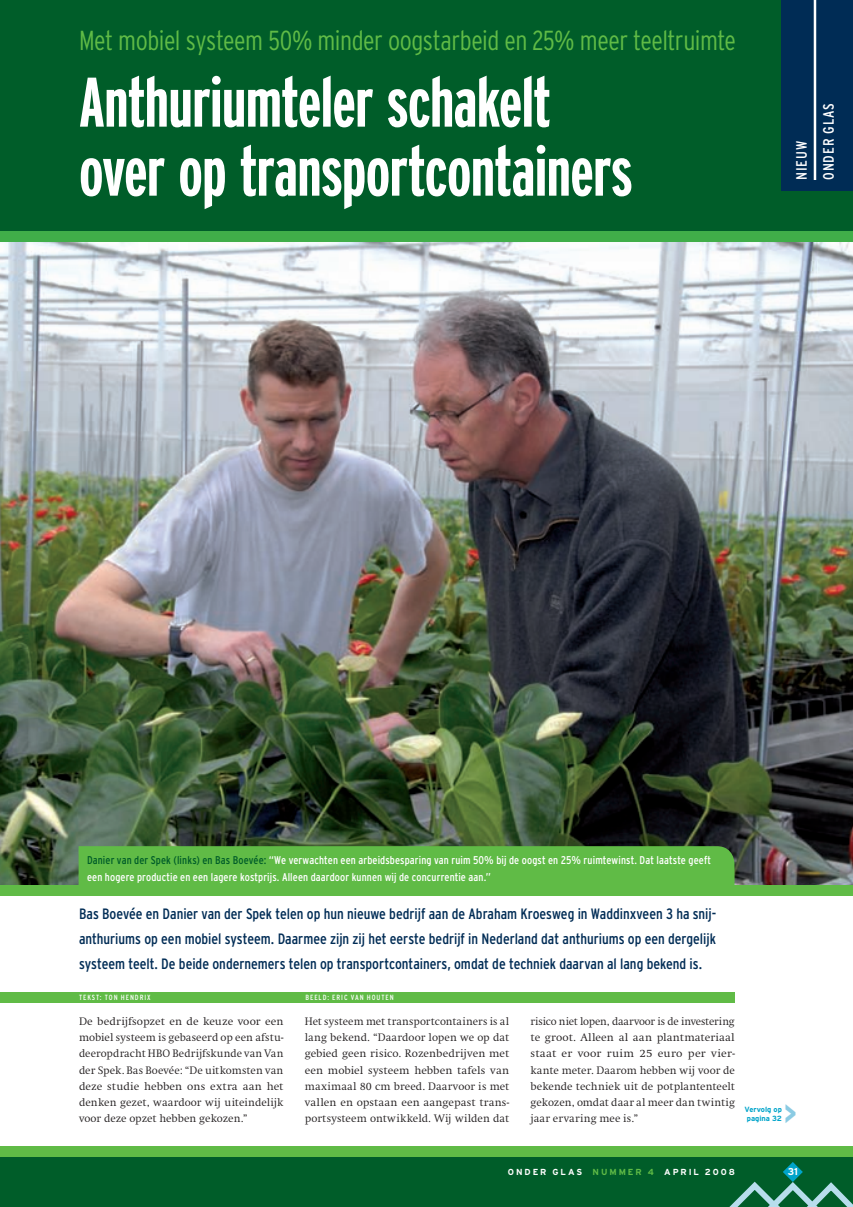
<style>
.page{position:relative;width:853px;height:1207px;background:#fff}
.page>*{position:absolute;margin:0;border:0;box-sizing:border-box;transform-origin:0 0}
.t1{font:700 extra-condensed 70px/69px "Interstate";letter-spacing:-.01em;color:#fff}
.t2{font:700 30px "Interstate";color:#8bcbe3}
.t3{font:300 condensed 27.5px "Interstate";letter-spacing:-.02em;color:#60bb46}
.t4{font:condensed 15px/25px "Interstate";color:#002c55;text-align:justify}
.t5{font:condensed 15px/27.1px "Interstate";letter-spacing:.06em;color:#fff}
.t6{font:300 11.25px/16.2px "Swift";letter-spacing:.01em;color:#231f20;text-align:justify}
.t7{font:condensed 11.25px/17.5px "Interstate";letter-spacing:.01em;color:#fff}
.t8{font:700 10px "Interstate";color:#fff}
.t9{font:700 8.75px "Interstate";letter-spacing:.22em;color:#fff}
.t10{font:condensed 7.5px "Interstate";letter-spacing:.12em;color:#fff}
.t11{font:700 7.5px/8.8px "Interstate";letter-spacing:-.015em;color:#00a4ca}
.s1{color:#005d29}
.s2{color:#60bb46}
</style>
<div class="page">
<div style="left:0;top:1146px;width:852px;height:61px;background:#005d29"></div>
<div style="left:0;top:0;width:852px;height:237px;background:#005d29"></div>
<div style="left:0;top:1146px;width:852px;height:10px;background:#60bb46"></div>
<img style="left:0;top:242px;width:852px;height:643px">
<div style="left:781px;top:0;width:71px;height:191px;background:#002c55"></div>
<hr style="left:813px;top:0;width:3px;height:180px;background:#fff">
<div style="left:0;top:992px;width:734px;height:11px;background:#60bb46"></div>
<div style="left:0;top:885px;width:852px;height:11px;background:#60bb46"></div>
<div style="left:79px;top:846px;width:655px;height:39px;background:#60bb46"></div>
<div style="left:0;top:231px;width:852px;height:11px;background:#40ae49"></div>
<svg style="left:729px;top:1162px;width:124px;height:45px"></svg>
<h3 class="t3" style="left:79px;top:25px;width:658px">Met mobiel systeem 50% minder oogstarbeid en 25% meer teeltruimte</h3>
<h1 class="t1" style="left:79px;top:67px;width:555px">Anthuriumteler schakelt over op transportcontainers</h1>
<h3 class="t5" style="left:787px;top:180px;width:78px;rotate:-90deg">NIEUW<br>ONDER GLAS</h3>
<p class="t7" style="left:87px;top:851px;width:625px"><span class="s1">Danier van der Spek (links) en Bas Boevée:</span> “We verwachten een arbeidsbesparing van ruim 50% bij de oogst en 25% ruimtewinst. Dat laatste geeft een hogere productie en een lagere kostprijs. Alleen daardoor kunnen wij de concurrentie aan.”</p>
<p class="t4" style="left:79px;top:901px;width:638px">Bas Boevée en Danier van der Spek telen op hun nieuwe bedrijf aan de Abraham Kroesweg in Waddinxveen 3 ha snij&shy;anthuriums op een mobiel systeem. Daarmee zijn zij het eerste bedrijf in Nederland dat anthuriums op een dergelijk systeem teelt. De beide ondernemers telen op transportcontainers, omdat de techniek daarvan al lang bekend is.</p>
<p class="t10" style="left:79px;top:993px;width:9px">Tekst</p>
<p class="t10" style="left:100px;top:993px;width:31px">: Ton Hendri</p>
<p class="t10" style="left:147px;top:993px;width:5px">x</p>
<p class="t10" style="left:305px;top:993px;width:10px">Beeld</p>
<p class="t10" style="left:327px;top:993px;width:50px">: Eri c van Houten</p>
<p class="t6" style="left:79px;top:1013px;width:206px">De bedrijfsopzet en de keuze voor een mobiel systeem is gebaseerd op een afstu&shy;deeropdracht HBO Bedrijfskunde van Van der Spek. Bas Boevée: “De uitkomsten van deze studie hebben ons extra aan het denken gezet, waardoor wij uiteindelijk voor deze opzet hebben gekozen.”</p>
<p class="t6" style="left:305px;top:1013px;width:206px">Het systeem met transportcontainers is al lang bekend. “Daardoor lopen we op dat gebied geen risico. Rozenbedrijven met een mobiel systeem hebben tafels van maximaal 80 cm breed. Daarvoor is met vallen en opstaan een aangepast trans&shy;portsysteem ontwikkeld. Wij wilden dat</p>
<p class="t6" style="left:530px;top:1013px;width:206px">risico niet lopen, daarvoor is de investering te groot. Alleen al aan plantmateriaal staat er voor ruim 25 euro per vier&shy;kante meter. Daarom hebben wij voor de bekende techniek uit de potplantenteelt gekozen, omdat daar al meer dan twintig jaar ervaring mee is.”</p>
<p class="t11" style="left:744px;top:1105px;width:39px">VERVOLG OP<br>PAGINA 32</p>
<h2 class="t2" style="left:783px;top:1097px;width:15px">&gt;</h2>
<p class="t9" style="left:508px;top:1167px;width:228px">ONDER GLAS <span class="s2">NUMMER 4</span> APRIL 2008</p>
<p class="t8" style="left:787px;top:1166px;width:12px">31</p>
</div>
